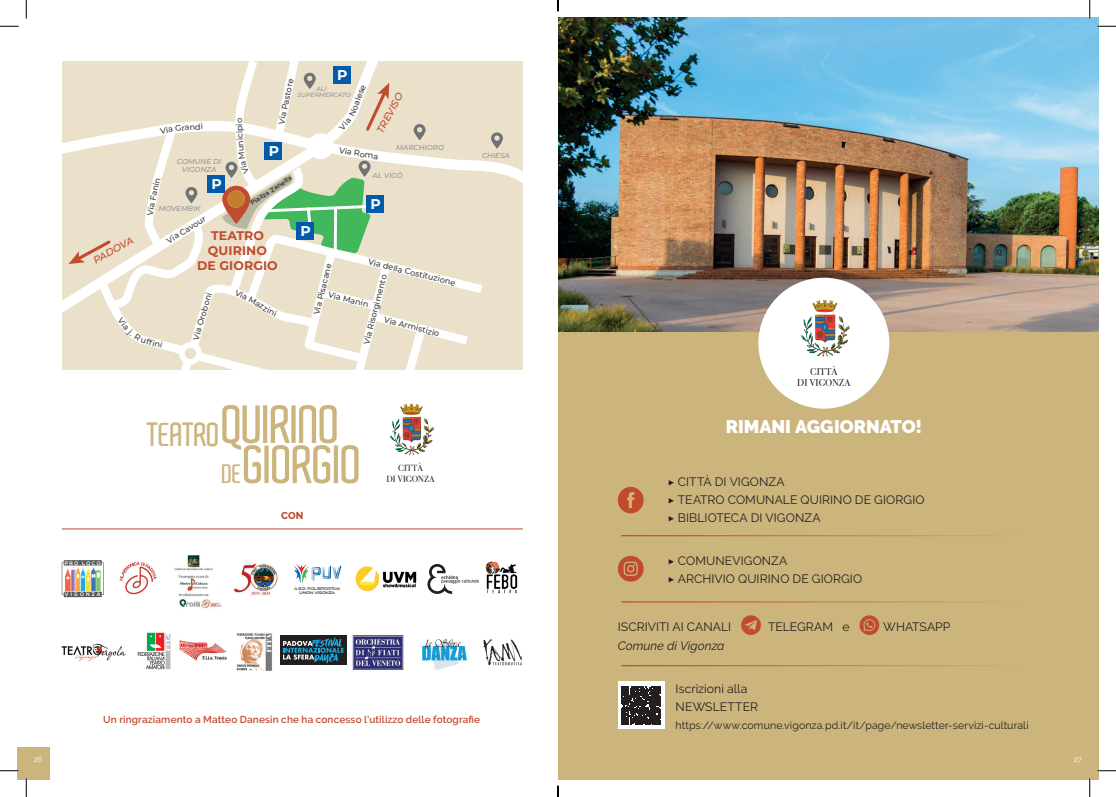
<style>
.page{position:relative;width:1116px;height:797px;background:#fff}
.page>*{position:absolute;margin:0;border:0;box-sizing:border-box;transform-origin:0 0}
.t1{font:600 51.75px "Aldo";letter-spacing:-.03em;color:#ccb57d}
.t2{font:600 32.12px "Aldo";letter-spacing:-.03em;color:#ccb57d}
.t3{font:600 25.88px "Aldo";color:#ccb57d}
.t4{font:900 18.25px "Raleway";color:#fff}
.t5{font:700 14.12px "Montserrat";color:#fff}
.t6{font:700 12.5px "Montserrat";letter-spacing:.01em;color:#c14b2d}
.t7{font:12.12px "Raleway";letter-spacing:.005em;color:#231f20}
.t8{font:italic 12.12px "Raleway";letter-spacing:.01em;color:#231f20}
.t9{font:10.5px "Raleway";letter-spacing:.01em;color:#231f20}
.t10{font:600 10px "Raleway";letter-spacing:.015em;color:#c14b2d}
.t11{font:italic 500 10px "Montserrat";color:#c14b2d}
.t12{font:800 10px "Raleway";color:#c14b2d}
.t13{font:9.88px "Bodoni Svty Two SCITCTT";color:#231f20}
.t14{font:9px "Bodoni Svty Two SCITCTT";color:#231f20}
.t15{font:500 8.25px "Montserrat";color:#3e3e3f}
.t16{font:7.62px "Raleway";color:#fff}
.t17{font:italic 500 7.12px/8.6px "Montserrat";color:#939598;text-align:center}
.t18{font:700 6.38px "Montserrat";color:#3e3e3f}
.t19{font:italic 500 6.12px "Montserrat";color:#939598}
.t20{font:700 5.12px "Nexa";letter-spacing:.405em;color:#fff}
.t21{font:3.62px/4.2px "Good Times Rg";color:#231f20;text-align:center}
.s1{font-family:"Montserrat"}
.s2{font-family:"Social Shapes";font-size:17.5px;color:#c14b2d}
</style>
<div class="page">
<div style="left:17px;top:746px;width:33px;height:33px;background:#ccb57d"></div>
<div style="left:62px;top:62px;width:460px;height:308px;background:#ebe0ca"></div>
<img style="left:61px;top:643px;width:65px;height:19px">
<img style="left:179px;top:640px;width:48px;height:21px">
<img style="left:353px;top:635px;width:51px;height:34px">
<img style="left:237px;top:633px;width:35px;height:38px">
<img style="left:422px;top:639px;width:45px;height:31px">
<img style="left:483px;top:639px;width:39px;height:27px">
<img style="left:390px;top:403px;width:44px;height:52px">
<hr style="left:62px;top:528px;width:461px;height:1px;background:#c14b2d">
<svg style="left:62px;top:115px;width:461px;height:125px"></svg>
<img style="left:485px;top:561px;width:33px;height:33px">
<div style="left:64px;top:591px;width:38px;height:6px;background:#57585a"></div>
<div style="left:64px;top:560px;width:38px;height:5px;background:#57585a"></div>
<svg style="left:62px;top:562px;width:42px;height:33px"></svg>
<img style="left:119px;top:561px;width:38px;height:34px">
<img style="left:234px;top:563px;width:44px;height:32px">
<svg style="left:293px;top:563px;width:48px;height:20px"></svg>
<img style="left:355px;top:566px;width:61px;height:25px">
<img style="left:174px;top:555px;width:48px;height:54px">
<svg style="left:427px;top:564px;width:52px;height:30px"></svg>
<img style="left:137px;top:632px;width:33px;height:37px">
<div style="left:558px;top:331px;width:540px;height:448px;background:#ccb57d"></div>
<img style="left:558px;top:17px;width:540px;height:314px">
<div style="left:758px;top:278px;width:131px;height:130px;background:#fff;border-radius:50%"></div>
<img style="left:801px;top:300px;width:49px;height:57px">
<svg style="left:618px;top:487px;width:25px;height:26px"></svg>
<svg style="left:618px;top:556px;width:25px;height:25px"></svg>
<div style="left:618px;top:681px;width:46px;height:48px;background:#fff"></div>
<svg style="left:621px;top:686px;width:39px;height:39px;background:#333031"></svg>
<hr style="left:621px;top:535px;width:408px;height:1px;background:#c14b2d">
<hr style="left:621px;top:601px;width:408px;height:1px;background:#c14b2d">
<hr style="left:621px;top:665px;width:408px;height:1px;background:#c14b2d">
<div style="left:280px;top:635px;width:66px;height:30px;background:#231f20"></div>
<svg style="left:283px;top:637px;width:61px;height:26px"></svg>
<svg style="left:0;top:25px;width:19px;height:2px"></svg>
<svg style="left:1097px;top:25px;width:18px;height:2px"></svg>
<svg style="left:0;top:770px;width:19px;height:1px"></svg>
<svg style="left:1097px;top:770px;width:18px;height:1px"></svg>
<svg style="left:25px;top:0;width:2px;height:19px"></svg>
<svg style="left:25px;top:778px;width:2px;height:19px"></svg>
<svg style="left:1088px;top:0;width:2px;height:19px"></svg>
<svg style="left:1088px;top:778px;width:2px;height:19px"></svg>
<svg style="left:557px;top:0;width:2px;height:11px"></svg>
<svg style="left:557px;top:785px;width:2px;height:12px"></svg>
<svg style="left:68px;top:61px;width:435px;height:309px"></svg>
<p class="t11" style="left:91px;top:255px;width:46px;rotate:-29deg">PADOVA</p>
<p class="t17" style="left:177px;top:156px;width:46px">COMUNE DI<br>VIGONZA</p>
<p class="t17" style="left:158px;top:204px;width:44px">MOVEMBIK</p>
<p class="t5" style="left:211px;top:173px;width:12px">P</p>
<p class="t15" style="left:234px;top:125px;width:4px;rotate:-90deg">i</p>
<p class="t5" style="left:337px;top:65px;width:12px">P</p>
<p class="t15" style="left:275px;top:123px;width:48px;rotate:-78deg">Via Pastore</p>
<p class="t15" style="left:352px;top:98px;width:18px;rotate:-69deg">lese</p>
<p class="t19" style="left:316px;top:84px;width:12px">ALI</p>
<p class="t19" style="left:297px;top:91px;width:55px">SUPERMERCATO</p>
<p class="t11" style="left:373px;top:129px;width:46px;rotate:-62deg">TREVISO</p>
<p class="t5" style="left:269px;top:141px;width:12px">P</p>
<p class="t18" style="left:248px;top:199px;width:49px;rotate:-33deg">Piazza Zanella</p>
<p class="t15" style="left:340px;top:144px;width:23px;rotate:10deg">Via R</p>
<p class="t17" style="left:396px;top:142px;width:49px">MARCHIORO</p>
<p class="t17" style="left:372px;top:170px;width:32px">AL VIGÒ</p>
<p class="t5" style="left:370px;top:194px;width:12px">P</p>
<p class="t15" style="left:164px;top:236px;width:46px;rotate:-32deg">Via Cavour</p>
<p class="t6" style="left:211px;top:226px;width:54px">TEATRO</p>
<p class="t6" style="left:208px;top:241px;width:61px">QUIRINO</p>
<p class="t6" style="left:197px;top:256px;width:82px">DE GIORGIO</p>
<p class="t15" style="left:190px;top:338px;width:38px;rotate:-74deg">Via Orob</p>
<p class="t5" style="left:300px;top:220px;width:12px">P</p>
<p class="t15" style="left:370px;top:256px;width:91px;rotate:14deg">Via della Costituzione</p>
<p class="t15" style="left:311px;top:313px;width:54px;rotate:-76deg">Via Pisacane</p>
<p class="t15" style="left:361px;top:343px;width:73px;rotate:-76deg">Via Risorgimento</p>
<p class="t15" style="left:330px;top:289px;width:43px;rotate:14deg">Via Manin</p>
<p class="t15" style="left:386px;top:313px;width:58px;rotate:15deg">Via Armistizio</p>
<p class="t20" style="left:65px;top:560px;width:38px">PRO LOCO</p>
<p class="t20" style="left:65px;top:591px;width:37px">VIGONZA</p>
<p class="t1" style="left:222px;top:395px;width:121px">QUIRINO</p>
<p class="t3" style="left:222px;top:459px;width:22px">DE</p>
<p class="t2" style="left:147px;top:416px;width:75px">TEATRO</p>
<p class="t1" style="left:244px;top:436px;width:121px">GIORGIO</p>
<p class="t12" style="left:281px;top:510px;width:24px">CON</p>
<p class="t21" style="left:294px;top:586px;width:48px">A.S.D. POLISPORTIVA<br>UNION VIGONZA</p>
<p class="t14" style="left:398px;top:463px;width:26px">CITTÀ</p>
<p class="t14" style="left:386px;top:473px;width:50px">DI VIGONZA</p>
<p class="t17" style="left:482px;top:151px;width:29px">CHIESA</p>
<p class="t16" style="left:34px;top:755px;width:10px">26</p>
<p class="t10" style="left:103px;top:714px;width:378px">Un ringraziamento a Matteo Danesin che ha concesso l'utilizzo delle fotografie</p>
<p class="t13" style="left:810px;top:365px;width:29px">CITTÀ</p>
<p class="t13" style="left:797px;top:377px;width:55px">DI VIGONZA</p>
<p class="t4" style="left:725px;top:416px;width:198px">RIMANI AGGIORNATO!</p>
<p class="t7" style="left:667px;top:474px;width:119px"><span class="s1">▶</span> CITTÀ DI VIGONZA</p>
<p class="t7" style="left:667px;top:492px;width:259px"><span class="s1">▶</span> TEATRO COMUNALE QUIRINO DE GIORGIO</p>
<p class="t7" style="left:667px;top:510px;width:154px"><span class="s1">▶</span> BIBLIOTECA DI VIGONZA</p>
<p class="t7" style="left:667px;top:553px;width:121px"><span class="s1">▶</span> COMUNEVIGONZA</p>
<p class="t7" style="left:667px;top:572px;width:196px"><span class="s1">▶</span> ARCHIVIO QUIRINO DE GIORGIO</p>
<p class="t7" style="left:618px;top:620px;width:334px">ISCRIVITI AI CANALI <span class="s2">Ä</span> TELEGRAM e <span class="s2">î</span> WHATSAPP</p>
<p class="t8" style="left:618px;top:638px;width:108px">Comune di Vigonza</p>
<p class="t7" style="left:675px;top:682px;width:73px">Iscrizioni alla</p>
<p class="t7" style="left:675px;top:700px;width:84px">NEWSLETTER</p>
<p class="t9" style="left:675px;top:719px;width:354px">https://www.comune.vigonza.pd.it/it/page/newsletter-servizi-culturali</p>
<p class="t16" style="left:1073px;top:755px;width:10px">27</p>
</div>
